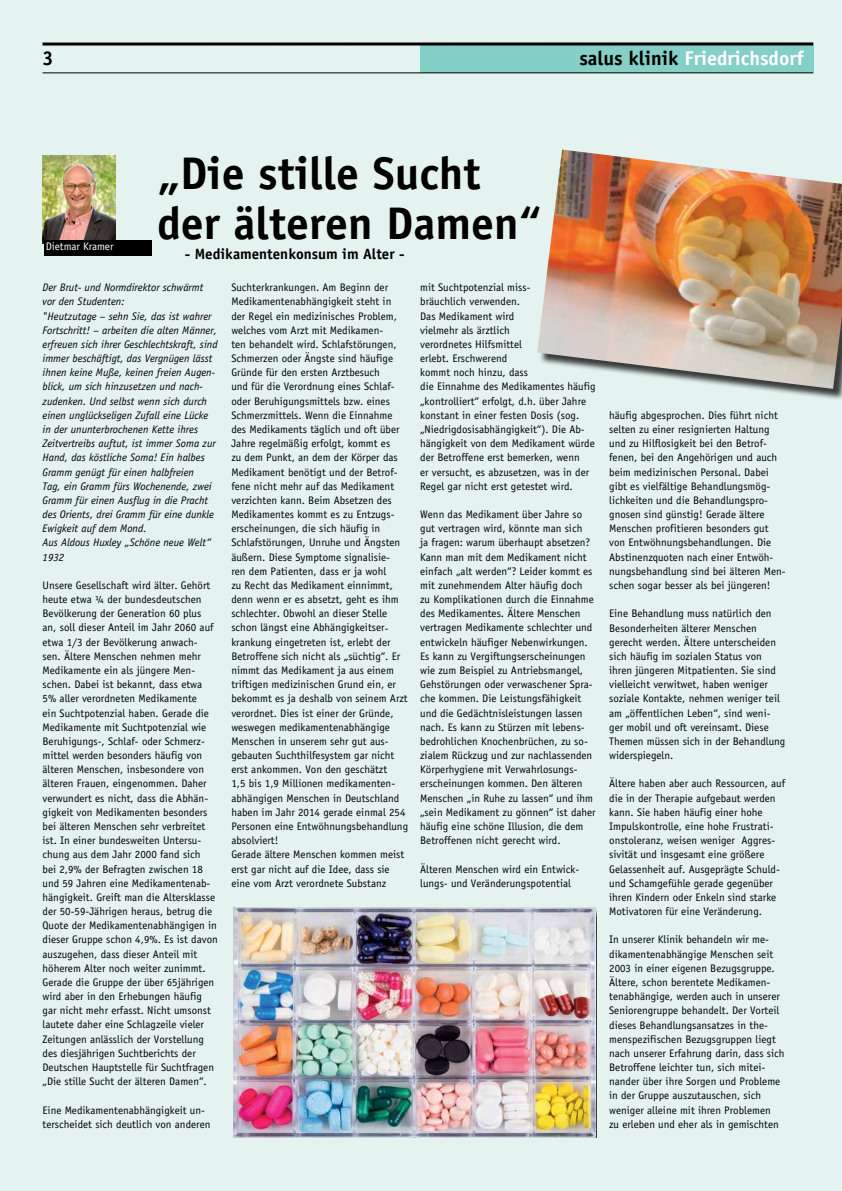
<style>
.page{position:relative;width:842px;height:1191px;background:#e4f3f0}
.page>*{position:absolute;margin:0;border:0;box-sizing:border-box;transform-origin:0 0}
.t1{font:700 45.8px/49.8px "Officina Sans Std";color:#000}
.t2{font:700 20px "Officina Sans Std";color:#fff}
.t3{font:700 20px "Officina Sans Std";color:#000}
.t4{font:700 14.9px "Officina Sans Std";color:#000}
.t5{font:11px/14.2px "Officina Sans Std";color:#000}
.t6{font:italic 11px/14.2px "Officina Sans Std";color:#000}
.t7{font:11px "Officina Sans Std";color:#fff}
.s1{color:#000}
</style>
<div class="page">
<div style="left:539px;top:151px;width:303px;height:250px;background:#000;opacity:.75"></div>
<img style="left:537px;top:150px;width:305px;height:239px">
<img style="left:234px;top:907px;width:361px;height:230px">
<img style="left:42px;top:156px;width:73px;height:87px">
<div style="left:44px;top:240px;width:107px;height:16px;background:#000"></div>
<div style="left:420px;top:44px;width:393px;height:29px;background:#84cfc6"></div>
<hr style="left:43px;top:72px;width:770px;height:1px;background:#000">
<svg style="left:43px;top:42px;width:770px;height:4px;background:#313938"></svg>
<h2 class="t3" style="left:43px;top:46px;width:13px">3</h2>
<h2 class="t2" style="left:579px;top:45px;width:226px"><span class="s1">salus klinik</span> Friedrichsdorf</h2>
<p class="t7" style="left:46px;top:240px;width:69px">Dietmar Kramer</p>
<h1 class="t1" style="left:157px;top:148px;width:386px">„Die stille Sucht der älteren Damen“</h1>
<h3 class="t4" style="left:185px;top:245px;width:221px">- Medikamentenkonsum im Alter -</h3>
<p class="t6" style="left:43px;top:280px;width:177px">Der Brut- und Normdirektor schwärmt vor den Studenten:<br>"Heutzutage – sehn Sie, das ist wahrer Fortschritt! – arbeiten die alten Männer, erfreuen sich ihrer Geschlechtskraft, sind immer beschäftigt, das Vergnügen lässt ihnen keine Muße, keinen freien Augen&shy;blick, um sich hinzusetzen und nach&shy;zudenken. Und selbst wenn sich durch einen unglückseligen Zufall eine Lücke in der ununterbrochenen Kette ihres Zeitvertreibs auftut, ist immer Soma zur Hand, das köstliche Soma! Ein halbes Gramm genügt für einen halbfreien<br>Tag, ein Gramm fürs Wochenende, zwei Gramm für einen Ausflug in die Pracht des Orients, drei Gramm für eine dunkle Ewigkeit auf dem Mond.<br>Aus Aldous Huxley „Schöne neue Welt“ 1932</p>
<p class="t5" style="left:43px;top:578px;width:177px">Unsere Gesellschaft wird älter. Gehört heute etwa ¼ der bundesdeutschen Bevölkerung der Generation 60 plus an, soll dieser Anteil im Jahr 2060 auf etwa 1/3 der Bevölkerung anwach&shy;sen. Ältere Menschen nehmen mehr Medikamente ein als jüngere Men&shy;schen. Dabei ist bekannt, dass etwa 5% aller verordneten Medikamente<br>ein Suchtpotenzial haben. Gerade die Medikamente mit Suchtpotenzial wie Beruhigungs-, Schlaf- oder Schmerz&shy;mittel werden besonders häufig von älteren Menschen, insbesondere von älteren Frauen, eingenommen. Daher verwundert es nicht, dass die Abhän&shy;gigkeit von Medikamenten besonders bei älteren Menschen sehr verbreitet ist. In einer bundesweiten Untersu&shy;chung aus dem Jahr 2000 fand sich<br>bei 2,9% der Befragten zwischen 18 und 59 Jahren eine Medikamentenab&shy;hängigkeit. Greift man die Altersklasse der 50-59-Jährigen heraus, betrug die Quote der Medikamentenabhängigen in dieser Gruppe schon 4,9%. Es ist davon auszugehen, dass dieser Anteil mit höherem Alter noch weiter zunimmt.<br>Gerade die Gruppe der über 65jährigen wird aber in den Erhebungen häufig gar nicht mehr erfasst. Nicht umsonst lautete daher eine Schlagzeile vieler Zeitungen anlässlich der Vorstellung des diesjährigen Suchtberichts der Deutschen Hauptstelle für Suchtfragen „Die stille Sucht der älteren Damen“.</p>
<p class="t5" style="left:43px;top:1102px;width:169px">Eine Medikamentenabhängigkeit un&shy;terscheidet sich deutlich von anderen</p>
<p class="t5" style="left:231px;top:280px;width:178px">Suchterkrankungen. Am Beginn der Medikamentenabhängigkeit steht in<br>der Regel ein medizinisches Problem, welches vom Arzt mit Medikamen-<br>ten behandelt wird. Schlafstörungen, Schmerzen oder Ängste sind häufige Gründe für den ersten Arztbesuch<br>und für die Verordnung eines Schlaf&shy;oder Beruhigungsmittels bzw. eines Schmerzmittels. Wenn die Einnahme des Medikaments täglich und oft über Jahre regelmäßig erfolgt, kommt es<br>zu dem Punkt, an dem der Körper das Medikament benötigt und der Betrof&shy;fene nicht mehr auf das Medikament verzichten kann. Beim Absetzen des Medikamentes kommt es zu Entzugs&shy;erscheinungen, die sich häufig in Schlafstörungen, Unruhe und Ängsten äußern. Diese Symptome signalisie-<br>ren dem Patienten, dass er ja wohl<br>zu Recht das Medikament einnimmt, denn wenn er es absetzt, geht es ihm schlechter. Obwohl an dieser Stelle schon längst eine Abhängigkeitser&shy;krankung eingetreten ist, erlebt der Betroffene sich nicht als „süchtig“. Er nimmt das Medikament ja aus einem triftigen medizinischen Grund ein, er bekommt es ja deshalb von seinem Arzt verordnet. Dies ist einer der Gründe, weswegen medikamentenabhängige Menschen in unserem sehr gut aus&shy;gebauten Suchthilfesystem gar nicht erst ankommen. Von den geschätzt<br>1,5 bis 1,9 Millionen medikamenten&shy;abhängigen Menschen in Deutschland haben im Jahr 2014 gerade einmal 254<br>Personen eine Entwöhnungsbehandlung absolviert!<br>Gerade ältere Menschen kommen meist erst gar nicht auf die Idee, dass sie eine vom Arzt verordnete Substanz</p>
<p class="t5" style="left:420px;top:280px;width:177px">mit Suchtpotenzial miss-<br>bräuchlich verwenden.<br>Das Medikament wird<br>vielmehr als ärztlich<br>verordnetes Hilfsmittel<br>erlebt. Erschwerend<br>kommt noch hinzu, dass<br>die Einnahme des Medikamentes häufig „kontrolliert“ erfolgt, d.h. über Jahre konstant in einer festen Dosis (sog. „Niedrigdosisabhängigkeit“). Die Ab&shy;hängigkeit von dem Medikament würde der Betroffene erst bemerken, wenn<br>er versucht, es abzusetzen, was in der<br>Regel gar nicht erst getestet wird.</p>
<p class="t5" style="left:420px;top:507px;width:177px">Wenn das Medikament über Jahre so gut vertragen wird, könnte man sich<br>ja fragen: warum überhaupt absetzen?<br>Kann man mit dem Medikament nicht einfach „alt werden“? Leider kommt es mit zunehmendem Alter häufig doch<br>zu Komplikationen durch die Einnahme des Medikamentes. Ältere Menschen vertragen Medikamente schlechter und entwickeln häufiger Nebenwirkungen.<br>Es kann zu Vergiftungserscheinungen wie zum Beispiel zu Antriebsmangel, Gehstörungen oder verwaschener Spra&shy;che kommen. Die Leistungsfähigkeit und die Gedächtnisleistungen lassen nach. Es kann zu Stürzen mit lebens&shy;bedrohlichen Knochenbrüchen, zu so&shy;zialem Rückzug und zur nachlassenden Körperhygiene mit Verwahrlosungs&shy;erscheinungen kommen. Den älteren Menschen „in Ruhe zu lassen“ und ihm „sein Medikament zu gönnen“ ist daher häufig eine schöne Illusion, die dem Betroffenen nicht gerecht wird.</p>
<p class="t5" style="left:420px;top:861px;width:161px">Älteren Menschen wird ein Entwick&shy;lungs- und Veränderungspotential</p>
<p class="t5" style="left:609px;top:408px;width:178px">häufig abgesprochen. Dies führt nicht selten zu einer resignierten Haltung und zu Hilflosigkeit bei den Betrof&shy;fenen, bei den Angehörigen und auch beim medizinischen Personal. Dabei gibt es vielfältige Behandlungsmög&shy;lichkeiten und die Behandlungspro&shy;gnosen sind günstig! Gerade ältere Menschen profitieren besonders gut von Entwöhnungsbehandlungen. Die Abstinenzquoten nach einer Entwöh&shy;nungsbehandlung sind bei älteren Men&shy;schen sogar besser als bei jüngeren!</p>
<p class="t5" style="left:609px;top:606px;width:178px">Eine Behandlung muss natürlich den Besonderheiten älterer Menschen gerecht werden. Ältere unterscheiden sich häufig im sozialen Status von ihren jüngeren Mitpatienten. Sie sind vielleicht verwitwet, haben weniger soziale Kontakte, nehmen weniger teil am „öffentlichen Leben“, sind weni&shy;ger mobil und oft vereinsamt. Diese Themen müssen sich in der Behandlung widerspiegeln.</p>
<p class="t5" style="left:609px;top:776px;width:177px">Ältere haben aber auch Ressourcen, auf die in der Therapie aufgebaut werden kann. Sie haben häufig einer hohe Impulskontrolle, eine hohe Frustrati&shy;onstoleranz, weisen weniger Aggres&shy;sivität und insgesamt eine größere Gelassenheit auf. Ausgeprägte Schuld&shy;und Schamgefühle gerade gegenüber ihren Kindern oder Enkeln sind starke Motivatoren für eine Veränderung.</p>
<p class="t5" style="left:609px;top:932px;width:177px">In unserer Klinik behandeln wir me&shy;dikamentenabhängige Menschen seit 2003 in einer eigenen Bezugsgruppe.<br>Ältere, schon berentete Medikamen&shy;tenabhängige, werden auch in unserer Seniorengruppe behandelt. Der Vorteil dieses Behandlungsansatzes in the&shy;menspezifischen Bezugsgruppen liegt nach unserer Erfahrung darin, dass sich Betroffene leichter tun, sich mitei&shy;nander über ihre Sorgen und Probleme in der Gruppe auszutauschen, sich weniger alleine mit ihren Problemen<br>zu erleben und eher als in gemischten</p>
</div>
